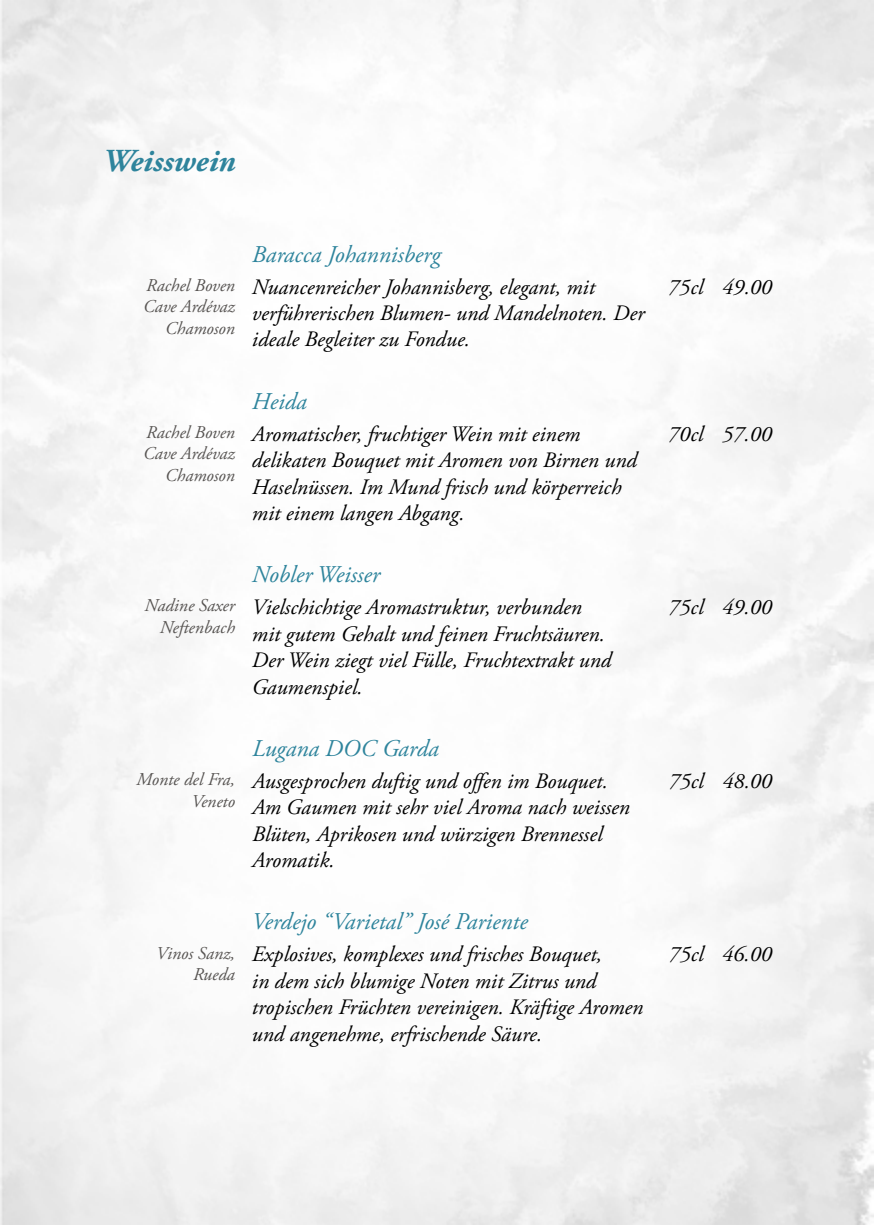
<style>
.page{position:relative;width:874px;height:1225px;background:#fff}
.page>*{position:absolute;margin:0;border:0;box-sizing:border-box;transform-origin:0 0}
.t1{font:italic 700 32px "Adobe Garamond Pro";color:#2e849c}
.t2{font:italic 24px "Adobe Garamond Pro";color:#2e849c}
.t3{font:italic 22px/26.4px "Adobe Garamond Pro";color:#000}
.t4{font:italic 18px/21.6px "Adobe Garamond Pro";color:#575452;text-align:right}
</style>
<div class="page">
<h1 class="t1" style="left:102px;top:142px;width:135px">Weisswein</h1>
<p class="t2" style="left:252px;top:239px;width:190px">Baracca Johannisberg</p>
<p class="t4" style="left:143px;top:275px;width:93px">Rachel Boven<br>Cave Ardévaz<br>Chamoson</p>
<p class="t3" style="left:252px;top:274px;width:394px">Nuancenreicher Johannisberg, elegant, mit verführerischen Blumen- und Mandelnoten. Der ideale Begleiter zu Fondue.</p>
<p class="t3" style="left:668px;top:274px;width:105px">75cl 49.00</p>
<p class="t2" style="left:252px;top:387px;width:56px">Heida</p>
<p class="t4" style="left:143px;top:422px;width:93px">Rachel Boven<br>Cave Ardévaz<br>Chamoson</p>
<p class="t3" style="left:252px;top:421px;width:386px">Aromatischer, fruchtiger Wein mit einem delikaten Bouquet mit Aromen von Birnen und Haselnüssen. Im Mund frisch und körperreich mit einem langen Abgang.</p>
<p class="t3" style="left:668px;top:421px;width:105px">70cl 57.00</p>
<p class="t2" style="left:252px;top:560px;width:129px">Nobler Weisser</p>
<p class="t3" style="left:252px;top:595px;width:360px">Vielschichtige Aromastruktur, verbunden mit gutem Gehalt und feinen Fruchtsäuren.<br>Der Wein ziegt viel Fülle, Fruchtextrakt und Gaumenspiel.</p>
<p class="t3" style="left:668px;top:594px;width:36px">75cl</p>
<p class="t4" style="left:144px;top:595px;width:92px">Nadine Saxer</p>
<p class="t3" style="left:721px;top:595px;width:51px">49.00</p>
<p class="t4" style="left:160px;top:617px;width:77px">Neftenbach</p>
<p class="t2" style="left:252px;top:734px;width:188px">Lugana DOC Garda</p>
<p class="t4" style="left:136px;top:769px;width:100px">Monte del Fra,<br>Veneto</p>
<p class="t3" style="left:252px;top:768px;width:379px">Ausgesprochen duftig und offen im Bouquet.<br>Am Gaumen mit sehr viel Aroma nach weissen Blüten, Aprikosen und würzigen Brennessel Aromatik.</p>
<p class="t3" style="left:668px;top:768px;width:104px">75cl 48.00</p>
<p class="t2" style="left:252px;top:907px;width:277px">Verdejo “Varietal” José Pariente</p>
<p class="t4" style="left:156px;top:942px;width:80px">Vinos Sanz,<br>Rueda</p>
<p class="t3" style="left:252px;top:942px;width:392px">Explosives, komplexes und frisches Bouquet,<br>in dem sich blumige Noten mit Zitrus und tropischen Früchten vereinigen. Kräftige Aromen und angenehme, erfrischende Säure.</p>
<p class="t3" style="left:668px;top:942px;width:104px">75cl 46.00</p>
</div>
